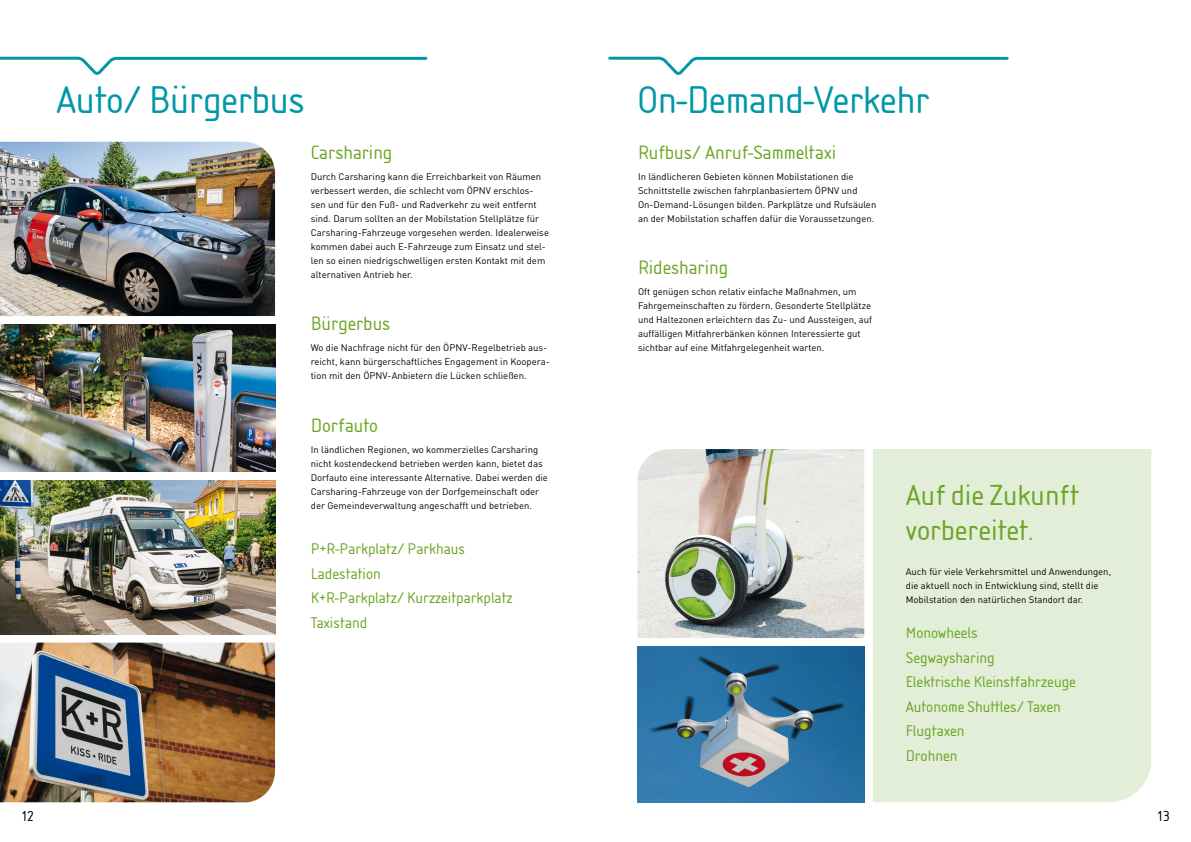
<style>
.page{position:relative;width:1191px;height:842px;background:#fff}
.page>*{position:absolute;margin:0;border:0;box-sizing:border-box;transform-origin:0 0}
.t1{font:40px "Isonorm D";letter-spacing:-.01em;color:#0097a8}
.t2{font:30px/35px "Isonorm D";color:#6ca524}
.t3{font:20px "Isonorm D";color:#6ca524}
.t4{font:16px/24.5px "Isonorm D";color:#6ca524}
.t5{font:15px "Isonorm D";color:#000}
.t6{font:9.5px/14px "DIN";color:#000}
</style>
<div class="page">
<svg style="left:0;top:56px;width:428px;height:19px"></svg>
<img style="left:0;top:325px;width:275px;height:147px">
<img style="left:0;top:480px;width:275px;height:154px">
<img style="left:0;top:643px;width:275px;height:159px">
<svg style="left:608px;top:56px;width:401px;height:19px"></svg>
<div style="left:873px;top:449px;width:278px;height:353px;background:#e2eed8"></div>
<img style="left:637px;top:449px;width:227px;height:189px">
<img style="left:637px;top:647px;width:227px;height:156px">
<img style="left:0;top:142px;width:275px;height:174px">
<h1 class="t1" style="left:56px;top:77px;width:250px">Auto/ Bürgerbus</h1>
<h1 class="t1" style="left:637px;top:77px;width:293px">On-Demand-Verkehr</h1>
<h3 class="t3" style="left:638px;top:141px;width:199px">Rufbus/ Anruf-Sammeltaxi</h3>
<p class="t6" style="left:638px;top:169px;width:240px">In ländlicheren Gebieten können Mobilstationen die Schnittstelle zwischen fahrplanbasiertem ÖPNV und On-Demand-Lösungen bilden. Parkplätze und Rufsäulen an der Mobilstation schaffen dafür die Voraussetzungen.</p>
<h3 class="t3" style="left:638px;top:256px;width:92px">Ridesharing</h3>
<p class="t6" style="left:638px;top:284px;width:236px">Oft genügen schon relativ einfache Maßnahmen, um Fahrgemeinschaften zu fördern. Gesonderte Stellplätze und Haltezonen erleichtern das Zu- und Aussteigen, auf auffälligen Mitfahrerbänken können Interessierte gut sichtbar auf eine Mitfahrgelegenheit warten.</p>
<h3 class="t3" style="left:311px;top:141px;width:83px">Carsharing</h3>
<p class="t6" style="left:311px;top:169px;width:240px">Durch Carsharing kann die Erreichbarkeit von Räumen verbessert werden, die schlecht vom ÖPNV erschlos&shy;sen und für den Fuß- und Radverkehr zu weit entfernt sind. Darum sollten an der Mobilstation Stellplätze für Carsharing-Fahrzeuge vorgesehen werden. Idealerweise kommen dabei auch E-Fahrzeuge zum Einsatz und stel&shy;len so einen niedrigschwelligen ersten Kontakt mit dem alternativen Antrieb her.</p>
<h3 class="t3" style="left:311px;top:312px;width:81px">Bürgerbus</h3>
<p class="t6" style="left:311px;top:340px;width:240px">Wo die Nachfrage nicht für den ÖPNV-Regelbetrieb aus&shy;reicht, kann bürgerschaftliches Engagement in Koopera&shy;tion mit den ÖPNV-Anbietern die Lücken schließen.</p>
<h3 class="t3" style="left:311px;top:414px;width:69px">Dorfauto</h3>
<p class="t6" style="left:311px;top:442px;width:239px">In ländlichen Regionen, wo kommerzielles Carsharing nicht kostendeckend betrieben werden kann, bietet das Dorfauto eine interessante Alternative. Dabei werden die Carsharing-Fahrzeuge von der Dorfgemeinschaft oder der Gemeindeverwaltung angeschafft und betrieben.</p>
<h3 class="t4" style="left:311px;top:537px;width:203px">P+R-Parkplatz/ Parkhaus<br>Ladestation<br>K+R-Parkplatz/ Kurzzeitparkplatz<br>Taxistand</h3>
<h2 class="t2" style="left:905px;top:478px;width:175px">Auf die Zukunft vorbereitet.</h2>
<p class="t6" style="left:905px;top:564px;width:207px">Auch für viele Verkehrsmittel und Anwendungen, die aktuell noch in Entwicklung sind, stellt die<br>Mobilstation den natürlichen Standort dar.</p>
<h3 class="t4" style="left:905px;top:621px;width:172px">Monowheels<br>Segwaysharing<br>Elektrische Kleinstfahrzeuge<br>Autonome Shuttles/ Taxen<br>Flugtaxen<br>Drohnen</h3>
<h3 class="t5" style="left:21px;top:807px;width:14px">12</h3>
<h3 class="t5" style="left:1157px;top:807px;width:14px">13</h3>
</div>
